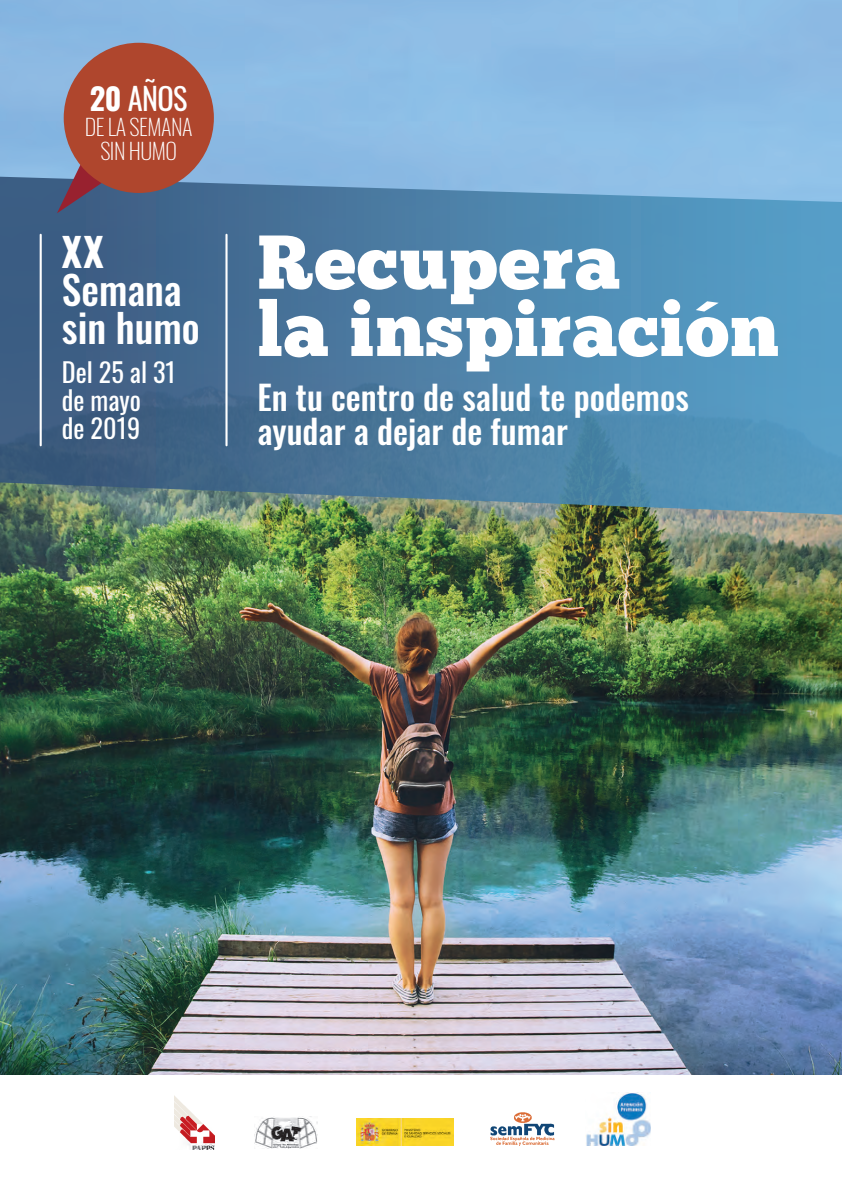
<style>
.page{position:relative;width:842px;height:1191px;background:#fff}
.page>*{position:absolute;margin:0;border:0;box-sizing:border-box;transform-origin:0 0}
.t1{font:76px/67.3px "Chunk Five";letter-spacing:.01em;color:#fff}
.t2{font:500 39.5px/38px "Oswald";color:#fff}
.t3{font:700 39.5px "Oswald";color:#fff}
.t4{font:500 33.6px/33.6px "Oswald";color:#fff}
.t5{font:30.3px "Oswald";color:#fff}
.t6{font:26.2px/27.7px "Oswald";color:#fff}
.t7{font:200 22.4px/23.9px "Oswald";letter-spacing:-.02em;color:#fff;text-align:center}
.s1{font-weight:700}
</style>
<div class="page">
<img style="left:0;top:0;width:842px;height:1074px">
<img style="left:586px;top:1092px;width:65px;height:53px">
<img style="left:490px;top:1112px;width:65px;height:34px">
<img style="left:175px;top:1096px;width:40px;height:53px">
<img style="left:254px;top:1116px;width:64px;height:32px">
<img style="left:357px;top:1118px;width:97px;height:27px">
<svg style="left:0;top:176px;width:842px;height:339px;background:#4e7fa2"></svg>
<svg style="left:57px;top:104px;width:80px;height:109px;background:#656a8c"></svg>
<div style="left:64px;top:43px;width:150px;height:150px;background:#af462d;border-radius:50%"></div>
<hr style="left:40px;top:235px;width:2px;height:210px;background:#fff">
<hr style="left:225px;top:235px;width:3px;height:210px;background:#fff">
<p class="t5" style="left:90px;top:71px;width:99px"><span class="s1">20</span> AÑOS</p>
<p class="t7" style="left:85px;top:113px;width:109px">DE LA SEMANA<br>SIN HUMO</p>
<p class="t3" style="left:62px;top:231px;width:43px">XX</p>
<p class="t2" style="left:62px;top:273px;width:139px">Semana sin humo</p>
<p class="t6" style="left:62px;top:356px;width:116px">Del 25 al 31 de mayo<br>de 2019</p>
<h1 class="t1" style="left:257px;top:231px;width:523px">Recupera<br>la inspiración</h1>
<p class="t4" style="left:257px;top:382px;width:433px">En tu centro de salud te podemos ayudar a dejar de fumar</p>
</div>
